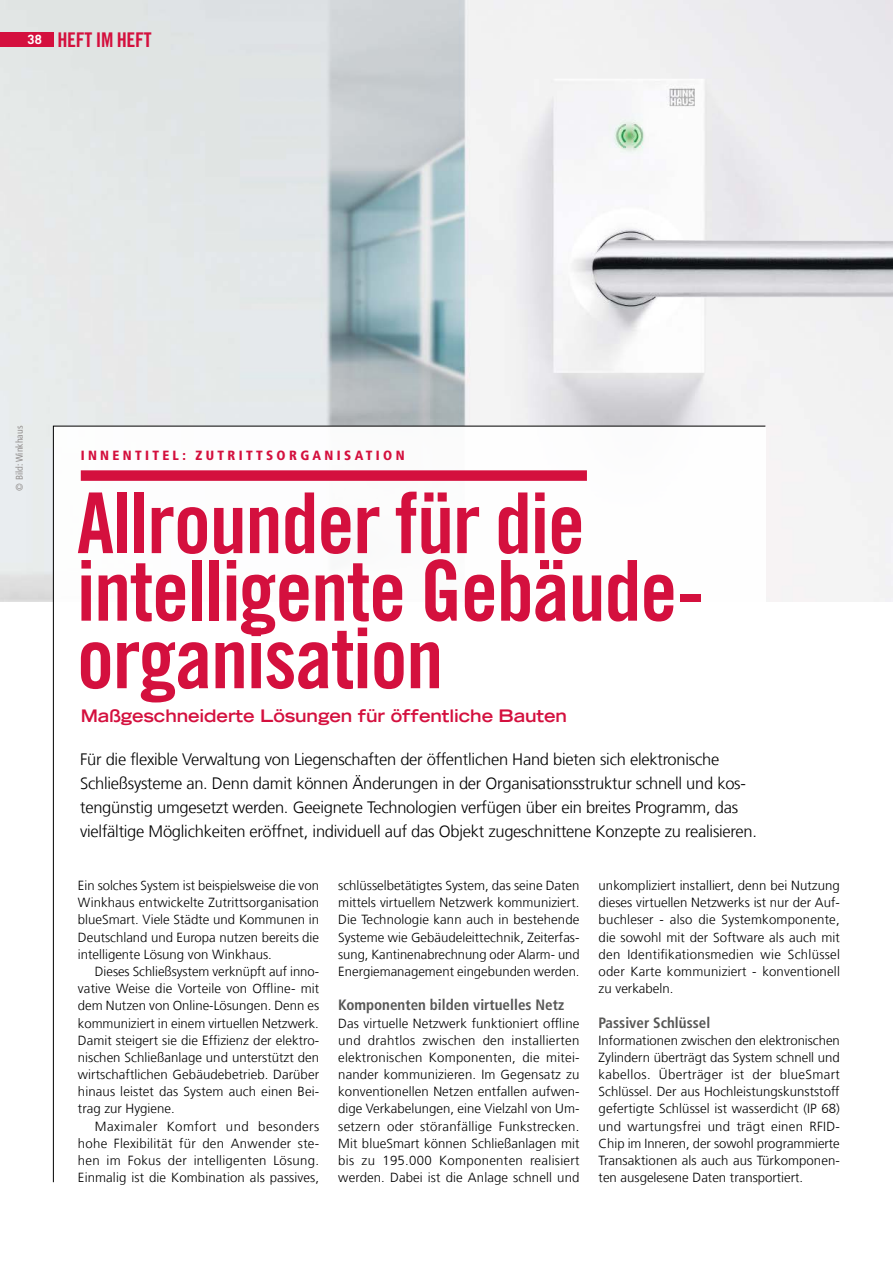
<style>
.page{position:relative;width:893px;height:1263px;background:#fff}
.page>*{position:absolute;margin:0;border:0;box-sizing:border-box;transform-origin:0 0}
.t1{font:84px/67.5px "Trade Gothic LT Com Bd Cn 20";letter-spacing:-.015em;color:#d4103e}
.t2{font:20.25px "Trade Gothic LT Std Bd Cn 20";letter-spacing:-.015em;color:#d4103e}
.t3{font:700 expanded 17.25px "Trade Gothic LT Std";letter-spacing:-.005em;color:#d4103e}
.t4{font:300 16.5px/24px "Frutiger LT Com";letter-spacing:-.015em;color:#000}
.t5{font:700 condensed 15px "Frutiger LT Com";color:#575756}
.t6{font:900 condensed 13.35px "Frutiger LT Com";letter-spacing:.25em;color:#d4103e}
.t7{font:300 13.2px/17.2px "Frutiger LT Com";letter-spacing:.005em;color:#000;text-align:justify}
.t8{font:condensed 9.75px "Frutiger LT Com";color:#959291}
.s1{font-family:"Trade Gothic LT Com";font-weight:700;font-size:12.75px;color:#fff}
</style>
<div class="page">
<img style="left:0;top:0;width:893px;height:601px">
<svg style="left:53px;top:426px;width:713px;height:756px"></svg>
<div style="left:81px;top:470px;width:506px;height:11px;background:#d4103e"></div>
<div style="left:0;top:32px;width:53px;height:15px;background:#d4103e"></div>
<h2 class="t2" style="left:28px;top:27px;width:126px"><span class="s1">38</span> HEFT IM HEFT</h2>
<p class="t8" style="left:14px;top:490px;width:66px;rotate:-90deg">© Bild: Winkhaus</p>
<p class="t6" style="left:81px;top:447px;width:325px">INNENTITEL: ZUTRITTSORGANISATION</p>
<h1 class="t1" style="left:77px;top:489px;width:629px">Allrounder für die intelligente Gebäude&shy;organisation</h1>
<h3 class="t3" style="left:81px;top:704px;width:488px">Maßgeschneiderte Lösungen für öffentliche Bauten</h3>
<p class="t4" style="left:80px;top:747px;width:678px">Für die flexible Verwaltung von Liegenschaften der öffentlichen Hand bieten sich elektronische Schließsysteme an. Denn damit können Änderungen in der Organisationsstruktur schnell und kos&shy;tengünstig umgesetzt werden. Geeignete Technologien verfügen über ein breites Programm, das vielfältige Möglichkeiten eröffnet, individuell auf das Objekt zugeschnittene Konzepte zu realisieren.</p>
<p class="t7" style="left:78px;top:877px;width:243px">Ein solches System ist beispielsweise die von Winkhaus entwickelte Zutrittsorganisation blueSmart. Viele Städte und Kommunen in Deutschland und Europa nutzen bereits die intelligente Lösung von Winkhaus.</p>
<p class="t7" style="left:78px;top:963px;width:243px;text-indent:17px">Dieses Schließsystem verknüpft auf inno&shy;vative Weise die Vorteile von Offline- mit dem Nutzen von Online-Lösungen. Denn es kommuniziert in einem virtuellen Netzwerk.<br>Damit steigert sie die Effizienz der elektro&shy;nischen Schließanlage und unterstützt den wirtschaftlichen Gebäudebetrieb. Darüber hinaus leistet das System auch einen Bei&shy;trag zur Hygiene.</p>
<p class="t7" style="left:78px;top:1117px;width:243px;text-indent:17px">Maximaler Komfort und besonders hohe Flexibilität für den Anwender ste&shy;hen im Fokus der intelligenten Lösung.<br>Einmalig ist die Kombination als passives,</p>
<p class="t7" style="left:338px;top:877px;width:243px">schlüsselbetätigtes System, das seine Daten mittels virtuellem Netzwerk kommuniziert.<br>Die Technologie kann auch in bestehende Systeme wie Gebäudeleittechnik, Zeiterfas&shy;sung, Kantinenabrechnung oder Alarm- und Energiemanagement eingebunden werden.</p>
<p class="t5" style="left:338px;top:996px;width:227px">Komponenten bilden virtuelles Netz</p>
<p class="t7" style="left:338px;top:1014px;width:243px">Das virtuelle Netzwerk funktioniert offline und drahtlos zwischen den installierten elektronischen Komponenten, die mitei&shy;nander kommunizieren. Im Gegensatz zu konventionellen Netzen entfallen aufwen&shy;dige Verkabelungen, eine Vielzahl von Um&shy;setzern oder störanfällige Funkstrecken.<br>Mit blueSmart können Schließanlagen mit bis zu 195.000 Komponenten realisiert werden. Dabei ist die Anlage schnell und</p>
<p class="t7" style="left:599px;top:877px;width:243px">unkompliziert installiert, denn bei Nutzung dieses virtuellen Netzwerks ist nur der Auf&shy;buchleser - also die Systemkomponente, die sowohl mit der Software als auch mit den Identifikationsmedien wie Schlüssel oder Karte kommuniziert - konventionell zu verkabeln.</p>
<p class="t5" style="left:599px;top:1013px;width:113px">Passiver Schlüssel</p>
<p class="t7" style="left:599px;top:1031px;width:243px">Informationen zwischen den elektronischen Zylindern überträgt das System schnell und kabellos. Überträger ist der blueSmart Schlüssel. Der aus Hochleistungskunststoff gefertigte Schlüssel ist wasserdicht (IP 68) und wartungsfrei und trägt einen RFID-Chip im Inneren, der sowohl programmierte Transaktionen als auch aus Türkomponen&shy;ten ausgelesene Daten transportiert.</p>
</div>
